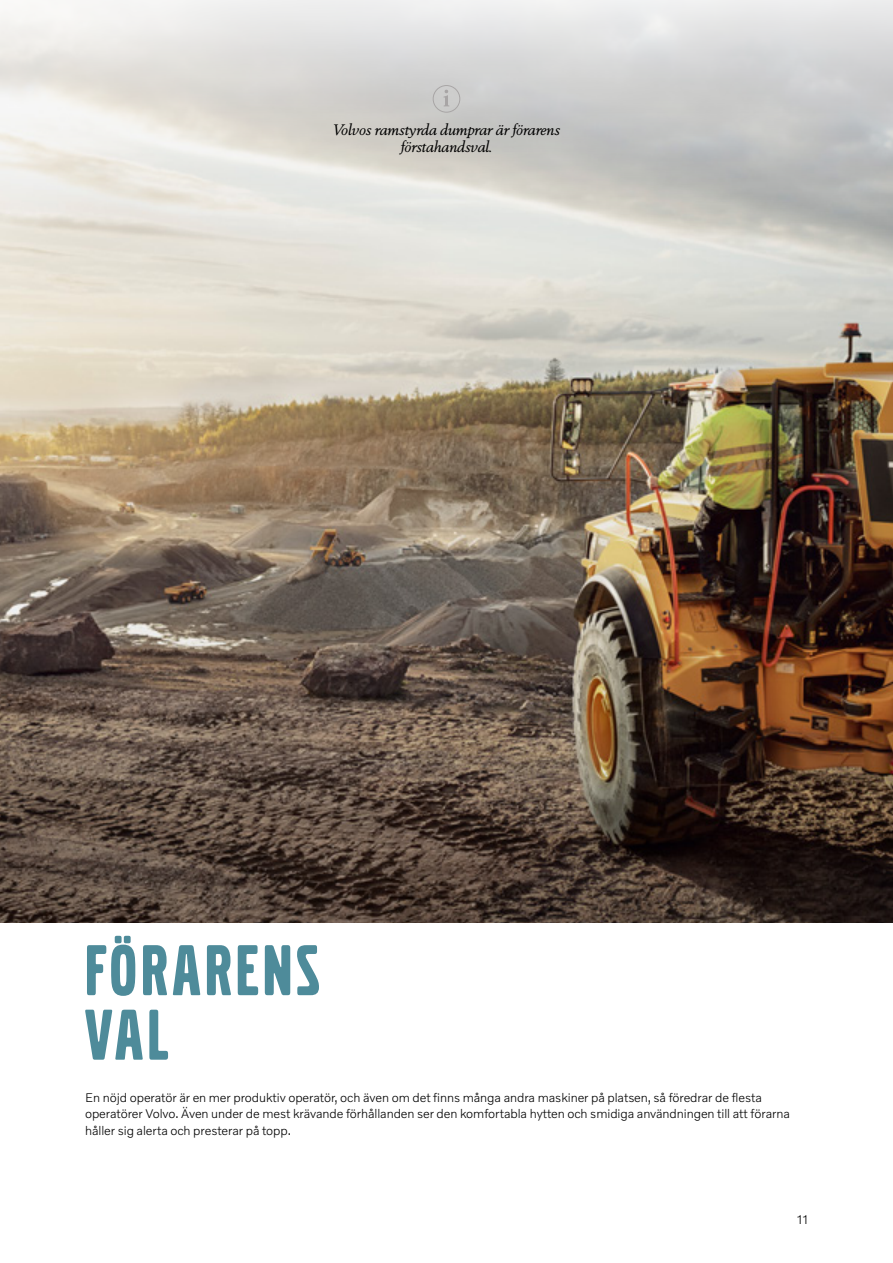
<style>
.page{position:relative;width:893px;height:1263px;background:#fff}
.page>*{position:absolute;margin:0;border:0;box-sizing:border-box;transform-origin:0 0}
.t1{font:75px/64.5px "Volvo Broad Pro";letter-spacing:.06em;color:#4e8b9a}
.t2{font:italic 15px/16.5px "Volvo Serif Pro";letter-spacing:-.005em;color:#000;text-align:center}
.t3{font:300 12.75px/16.5px "Volvo Novum";letter-spacing:-.005em;color:#000}
</style>
<div class="page">
<img style="left:0;top:259px;width:893px;height:664px">
<svg style="left:0;top:0;width:893px;height:259px;background:#dadad6"></svg>
<svg style="left:433px;top:85px;width:27px;height:28px"></svg>
<p class="t2" style="left:333px;top:122px;width:229px">Volvos ramstyrda dumprar är förarens förstahandsval.</p>
<h1 class="t1" style="left:85px;top:939px;width:236px">FÖRARENS<br>VAL</h1>
<p class="t3" style="left:85px;top:1088px;width:706px">En nöjd operatör är en mer produktiv operatör, och även om det finns många andra maskiner på platsen, så föredrar de flesta operatörer Volvo. Även under de mest krävande förhållanden ser den komfortabla hytten och smidiga användningen till att förarna håller sig alerta och presterar på topp.</p>
<p class="t3" style="left:797px;top:1210px;width:13px">11</p>
</div>
